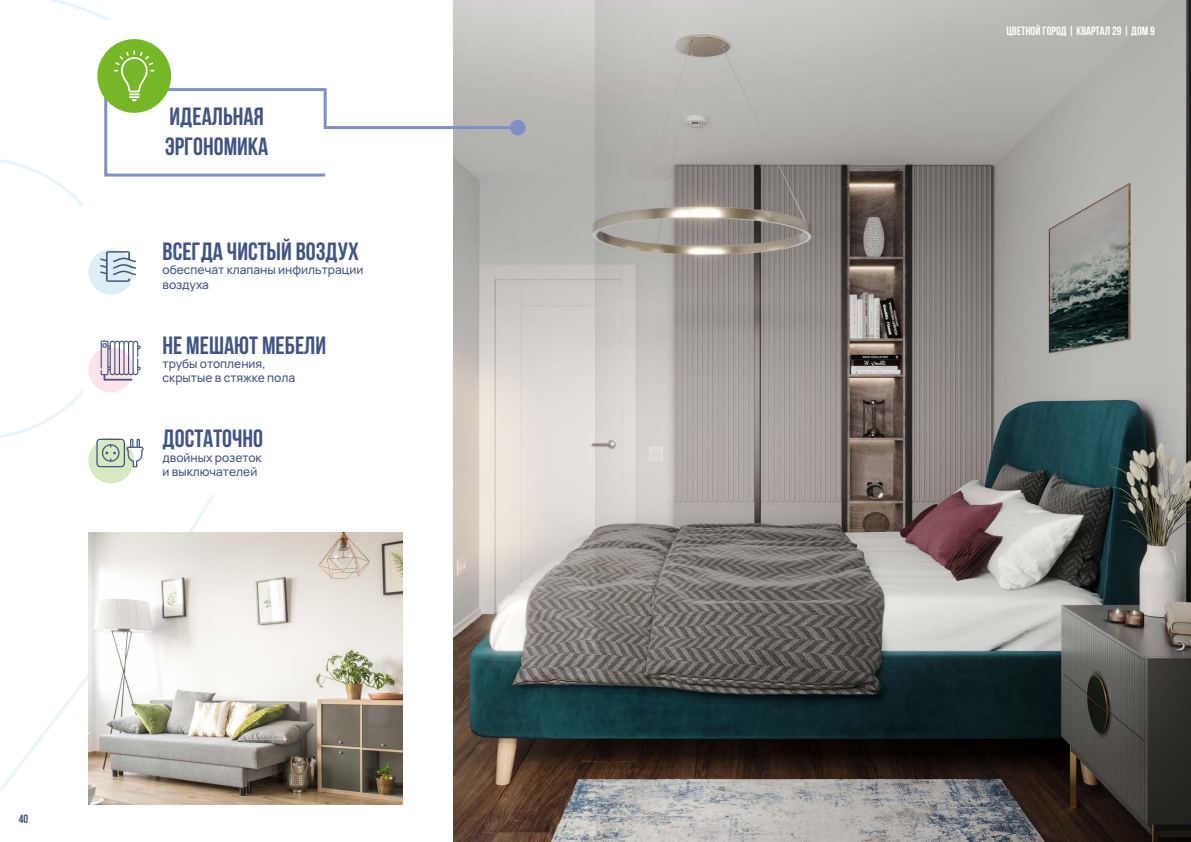
<style>
.page{position:relative;width:1191px;height:842px;background:#fff}
.page>*{position:absolute;margin:0;border:0;box-sizing:border-box;transform-origin:0 0}
.t1{font:700 25px/30px "Bebas Neue";color:#415483}
.t2{font:500 12px/14.4px "Manrope";color:#415483}
.t3{font:700 12px "Bebas Neue";color:#fff}
.t4{font:700 12px "Bebas Neue";color:#415483}
</style>
<div class="page">
<img style="left:454px;top:0;width:737px;height:842px">
<svg style="left:0;top:0;width:288px;height:805px"></svg>
<div style="left:83px;top:20px;width:224px;height:474px;background:#fff"></div>
<div style="left:88px;top:347px;width:46px;height:45px;background:#fce4e8;border-radius:50%"></div>
<div style="left:88px;top:438px;width:46px;height:45px;background:#d8e8c1;border-radius:50%"></div>
<div style="left:88px;top:249px;width:46px;height:46px;background:#dbeff4;border-radius:50%"></div>
<div style="left:510px;top:120px;width:15px;height:15px;background:#7f8fc8;border-radius:50%"></div>
<div style="left:97px;top:39px;width:74px;height:74px;background:#75b726;border-radius:50%"></div>
<svg style="left:103px;top:50px;width:418px;height:128px"></svg>
<svg style="left:101px;top:341px;width:40px;height:40px"></svg>
<svg style="left:100px;top:251px;width:36px;height:31px"></svg>
<svg style="left:96px;top:438px;width:48px;height:29px"></svg>
<img style="left:88px;top:532px;width:314px;height:272px">
<svg style="left:595px;top:0;width:89px;height:842px;background:#9f9e9b"></svg>
<h1 class="t1" style="left:165px;top:101px;width:105px">ИДЕАЛЬНАЯ<br>ЭРГОНОМИКА</h1>
<h1 class="t1" style="left:163px;top:236px;width:198px">Всегда чистый воздух</h1>
<p class="t2" style="left:163px;top:262px;width:202px">обеспечат клапаны инфильтрации воздуха</p>
<h1 class="t1" style="left:163px;top:330px;width:165px">не мешают мебели</h1>
<p class="t2" style="left:163px;top:356px;width:134px">трубы отопления, скрытые в стяжке пола</p>
<h1 class="t1" style="left:163px;top:423px;width:102px">Достаточно</h1>
<p class="t2" style="left:163px;top:449px;width:101px">двойных розеток и выключателей</p>
<p class="t4" style="left:19px;top:812px;width:11px">40</p>
<p class="t3" style="left:1006px;top:25px;width:150px">цветной город | квартал 29 | дом 9</p>
</div>
